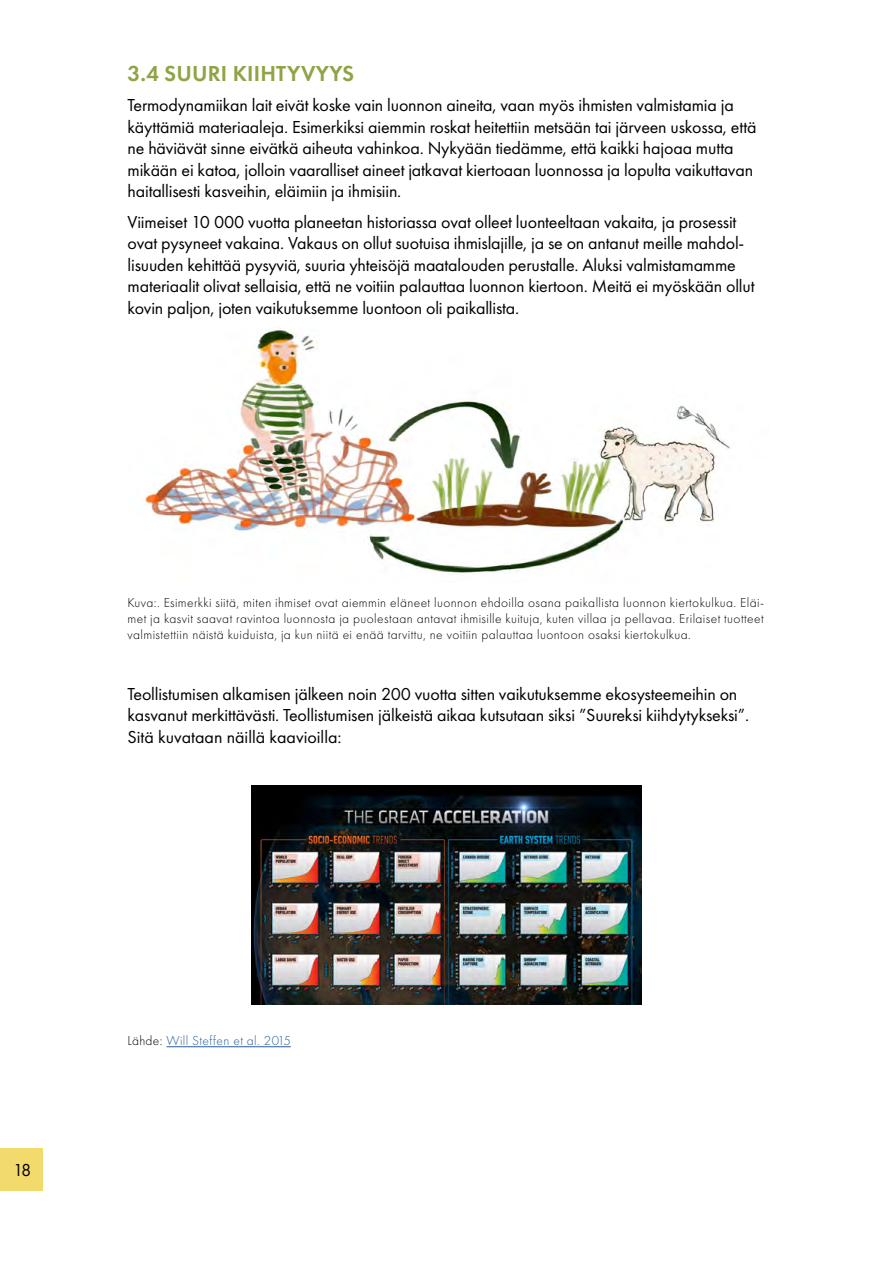
<style>
.page{position:relative;width:893px;height:1263px;background:#fff}
.page>*{position:absolute;margin:0;border:0;box-sizing:border-box;transform-origin:0 0}
.Brödtext{font:600 22.5px "Futura PT";letter-spacing:.01em;color:#8fa445}
.Brödtext-2{font:18px/21.6px "Futura PT";letter-spacing:-.01em;color:#000}
.Bildtext{font:300 13.5px/16.2px "Futura PT";letter-spacing:.03em;color:#000;text-align:justify}
.Bildtext-2{font:300 13.5px "Futura PT";letter-spacing:.03em;color:#275b9b}
.s1{color:#000}
</style>
<div class="page">
<div style="left:0;top:1148px;width:43px;height:43px;background:#f2da6c"></div>
<hr style="left:167px;top:1046px;width:124px;height:1px;background:#275b9b">
<img style="left:145px;top:330px;width:586px;height:243px">
<img style="left:251px;top:785px;width:391px;height:220px">
<p class="Brödtext" style="left:128px;top:59px;width:228px">3.4 SUURI KIIHTYVYYS</p>
<p class="Brödtext-2" style="left:128px;top:94px;width:630px">Termodynamiikan lait eivät koske vain luonnon aineita, vaan myös ihmisten valmistamia ja käyttämiä materiaaleja. Esimerkiksi aiemmin roskat heitettiin metsään tai järveen uskossa, että ne häviävät sinne eivätkä aiheuta vahinkoa. Nykyään tiedämme, että kaikki hajoaa mutta mikään ei katoa, jolloin vaaralliset aineet jatkavat kiertoaan luonnossa ja lopulta vaikuttavan haitallisesti kasveihin, eläimiin ja ihmisiin.</p>
<p class="Brödtext-2" style="left:128px;top:211px;width:628px">Viimeiset 10 000 vuotta planeetan historiassa ovat olleet luonteeltaan vakaita, ja prosessit ovat pysyneet vakaina. Vakaus on ollut suotuisa ihmislajille, ja se on antanut meille mahdol&shy;lisuuden kehittää pysyviä, suuria yhteisöjä maatalouden perustalle. Aluksi valmistamamme materiaalit olivat sellaisia, että ne voitiin palauttaa luonnon kiertoon. Meitä ei myöskään ollut kovin paljon, joten vaikutuksemme luontoon oli paikallista.</p>
<p class="Bildtext" style="left:128px;top:594px;width:638px">Kuva:. Esimerkki siitä, miten ihmiset ovat aiemmin eläneet luonnon ehdoilla osana paikallista luonnon kiertokulkua. Eläi&shy;met ja kasvit saavat ravintoa luonnosta ja puolestaan antavat ihmisille kuituja, kuten villaa ja pellavaa. Erilaiset tuotteet valmistettiin näistä kuiduista, ja kun niitä ei enää tarvittu, ne voitiin palauttaa luontoon osaksi kiertokulkua.</p>
<p class="Brödtext-2" style="left:128px;top:683px;width:623px">Teollistumisen alkamisen jälkeen noin 200 vuotta sitten vaikutuksemme ekosysteemeihin on kasvanut merkittävästi. Teollistumisen jälkeistä aikaa kutsutaan siksi ”Suureksi kiihdytykseksi”.<br>Sitä kuvataan näillä kaavioilla:</p>
<p class="Brödtext-2" style="left:13px;top:1159px;width:20px">18</p>
<p class="Bildtext-2" style="left:128px;top:1033px;width:165px"><span class="s1">Lähde:</span> Will Steffen et al. 2015</p>
</div>
